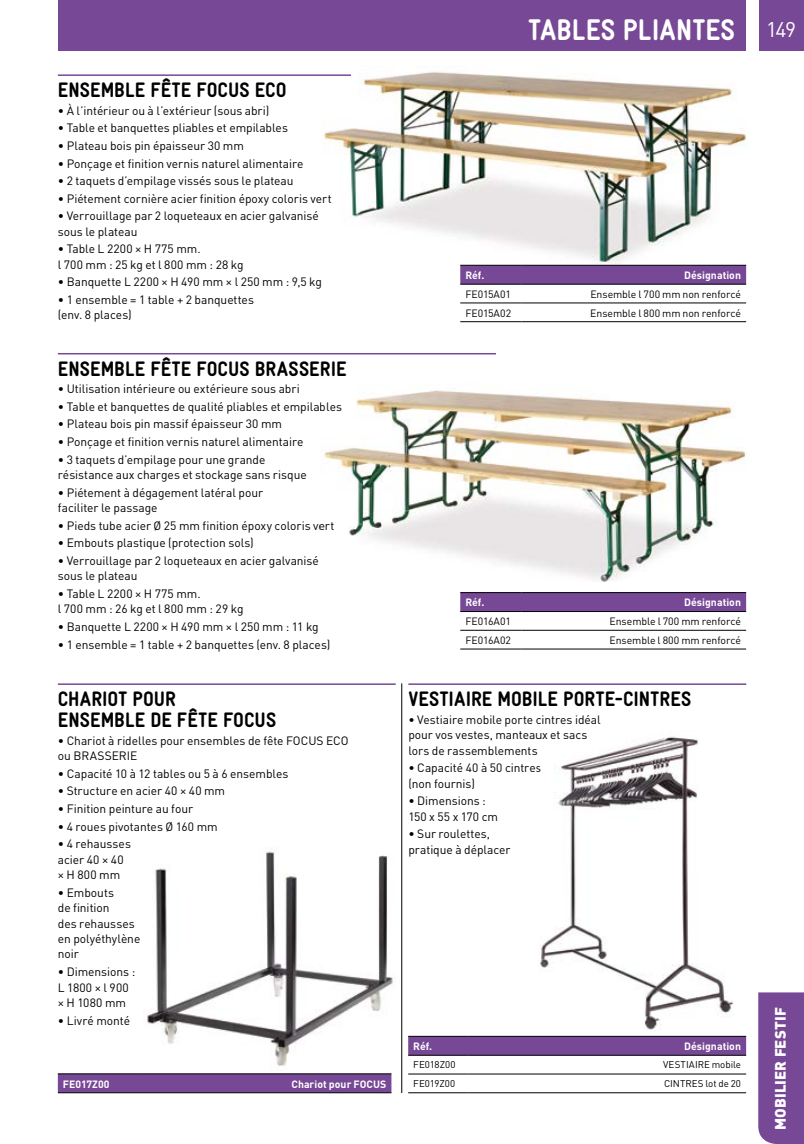
<style>
.page{position:relative;width:804px;height:1144px;background:#fff}
.page>*{position:absolute;margin:0;border:0;box-sizing:border-box;transform-origin:0 0}
.t1{font:900 30px "Gravur Condensed";letter-spacing:.01em;color:#fff}
.t2{font:900 21px/21px "Gravur Condensed";letter-spacing:.005em;color:#000}
.t3{font:21px "DIN";color:#fff}
.t4{font:900 15px "DIN";letter-spacing:.005em;color:#fff}
.t5{font:12px/15.5px "DIN";letter-spacing:-.005em;color:#000}
.t6{font:10.5px "DIN";letter-spacing:-.005em;color:#000}
.t7{font:700 10.5px "DIN";color:#fff}
.t8{font:9.75px "DIN";color:#000}
</style>
<div class="page">
<div style="left:58px;top:0;width:746px;height:51px;background:#774896"></div>
<div style="left:746px;top:0;width:12px;height:56px;background:#fff"></div>
<div style="left:758px;top:992px;width:46px;height:152px;background:#774896"></div>
<hr style="left:58px;top:74px;width:438px;height:2px;background:#774896">
<hr style="left:58px;top:353px;width:438px;height:1px;background:#774896">
<div style="left:460px;top:266px;width:286px;height:18px;background:#774896"></div>
<hr style="left:460px;top:265px;width:61px;height:1px;background:#000">
<hr style="left:521px;top:265px;width:225px;height:1px;background:#000">
<hr style="left:460px;top:284px;width:61px;height:1px;background:#000">
<hr style="left:521px;top:284px;width:225px;height:1px;background:#000">
<hr style="left:460px;top:303px;width:61px;height:1px;background:#000">
<hr style="left:521px;top:303px;width:225px;height:1px;background:#000">
<hr style="left:460px;top:321px;width:61px;height:1px;background:#000">
<hr style="left:521px;top:321px;width:225px;height:1px;background:#000">
<div style="left:460px;top:593px;width:286px;height:18px;background:#774896"></div>
<hr style="left:460px;top:592px;width:61px;height:1px;background:#000">
<hr style="left:521px;top:592px;width:225px;height:1px;background:#000">
<hr style="left:460px;top:611px;width:61px;height:1px;background:#000">
<hr style="left:521px;top:611px;width:225px;height:1px;background:#000">
<hr style="left:460px;top:630px;width:61px;height:1px;background:#000">
<hr style="left:521px;top:630px;width:225px;height:1px;background:#000">
<hr style="left:460px;top:649px;width:61px;height:1px;background:#000">
<hr style="left:521px;top:649px;width:225px;height:1px;background:#000">
<div style="left:408px;top:1037px;width:338px;height:18px;background:#774896"></div>
<hr style="left:408px;top:1036px;width:59px;height:1px;background:#000">
<hr style="left:467px;top:1036px;width:279px;height:1px;background:#000">
<hr style="left:408px;top:1055px;width:59px;height:1px;background:#000">
<hr style="left:467px;top:1055px;width:279px;height:1px;background:#000">
<hr style="left:408px;top:1074px;width:59px;height:1px;background:#000">
<hr style="left:467px;top:1074px;width:279px;height:1px;background:#000">
<hr style="left:408px;top:1092px;width:59px;height:1px;background:#000">
<hr style="left:467px;top:1092px;width:279px;height:1px;background:#000">
<hr style="left:401px;top:683px;width:1px;height:410px;background:#000">
<hr style="left:58px;top:683px;width:338px;height:2px;background:#774896">
<hr style="left:408px;top:683px;width:338px;height:2px;background:#774896">
<img style="left:323px;top:390px;width:423px;height:191px">
<img style="left:322px;top:71px;width:425px;height:192px">
<img style="left:147px;top:851px;width:246px;height:215px">
<img style="left:538px;top:736px;width:195px;height:294px">
<div style="left:58px;top:1074px;width:333px;height:18px;background:#774896"></div>
<hr style="left:58px;top:1073px;width:79px;height:1px;background:#000">
<hr style="left:137px;top:1073px;width:254px;height:1px;background:#000">
<hr style="left:58px;top:1092px;width:79px;height:1px;background:#000">
<hr style="left:137px;top:1092px;width:254px;height:1px;background:#000">
<h2 class="t2" style="left:58px;top:80px;width:230px">ENSEMBLE FÊTE FOCUS ECO</h2>
<p class="t5" style="left:58px;top:102px;width:213px">• À l’intérieur ou à l’extérieur (sous abri)</p>
<p class="t5" style="left:58px;top:120px;width:232px">• Table et banquettes pliables et empilables</p>
<p class="t5" style="left:58px;top:138px;width:188px">• Plateau bois pin épaisseur 30 mm</p>
<p class="t5" style="left:58px;top:155px;width:247px">• Ponçage et finition vernis naturel alimentaire</p>
<p class="t5" style="left:58px;top:173px;width:237px">• 2 taquets d’empilage vissés sous le plateau</p>
<p class="t5" style="left:58px;top:190px;width:275px">• Piétement cornière acier finition époxy coloris vert</p>
<p class="t5" style="left:58px;top:208px;width:262px">• Verrouillage par 2 loqueteaux en acier galvanisé sous le plateau</p>
<p class="t5" style="left:58px;top:241px;width:187px">• Table L 2200 × H 775 mm.<br>l 700 mm : 25 kg et l 800 mm : 28 kg</p>
<p class="t5" style="left:58px;top:274px;width:266px">• Banquette L 2200 × H 490 mm × l 250 mm : 9,5 kg</p>
<p class="t5" style="left:58px;top:292px;width:198px">• 1 ensemble = 1 table + 2 banquettes (env. 8 places)</p>
<h2 class="t2" style="left:58px;top:358px;width:288px">ENSEMBLE FÊTE FOCUS BRASSERIE</h2>
<p class="t5" style="left:58px;top:381px;width:243px">• Utilisation intérieure ou extérieure sous abri</p>
<p class="t5" style="left:58px;top:399px;width:286px">• Table et banquettes de qualité pliables et empilables</p>
<p class="t5" style="left:58px;top:416px;width:226px">• Plateau bois pin massif épaisseur 30 mm</p>
<p class="t5" style="left:58px;top:434px;width:247px">• Ponçage et finition vernis naturel alimentaire</p>
<p class="t5" style="left:58px;top:451px;width:250px">• 3 taquets d’empilage pour une grande résistance aux charges et stockage sans risque</p>
<p class="t5" style="left:58px;top:484px;width:207px">• Piétement à dégagement latéral pour faciliter le passage</p>
<p class="t5" style="left:58px;top:517px;width:278px">• Pieds tube acier Ø 25 mm finition époxy coloris vert</p>
<p class="t5" style="left:58px;top:535px;width:197px">• Embouts plastique (protection sols)</p>
<p class="t5" style="left:58px;top:553px;width:262px">• Verrouillage par 2 loqueteaux en acier galvanisé sous le plateau</p>
<p class="t5" style="left:58px;top:586px;width:187px">• Table L 2200 × H 775 mm.<br>l 700 mm : 26 kg et l 800 mm : 29 kg</p>
<p class="t5" style="left:58px;top:619px;width:262px">• Banquette L 2200 × H 490 mm × l 250 mm : 11 kg</p>
<p class="t5" style="left:58px;top:636px;width:274px">• 1 ensemble = 1 table + 2 banquettes (env. 8 places)</p>
<h2 class="t2" style="left:58px;top:688px;width:220px">CHARIOT POUR<br>ENSEMBLE DE FÊTE FOCUS</h2>
<p class="t5" style="left:58px;top:732px;width:292px">• Chariot à ridelles pour ensembles de fête FOCUS ECO ou BRASSERI E</p>
<p class="t5" style="left:58px;top:765px;width:232px">• Capacité 10 à 12 tables ou 5 à 6 ensembles</p>
<p class="t5" style="left:58px;top:783px;width:169px">• Structure en acier 40 × 40 mm</p>
<p class="t5" style="left:58px;top:801px;width:137px">• Finition peinture au four</p>
<p class="t5" style="left:58px;top:818px;width:161px">• 4 roues pivotantes Ø 160 mm</p>
<p class="t5" style="left:58px;top:836px;width:75px">• 4 rehausses acier 40 × 40 × H 800 mm</p>
<p class="t5" style="left:58px;top:884px;width:84px">• Embouts<br>de finition<br>des rehausses en polyéthylène noir</p>
<p class="t5" style="left:58px;top:964px;width:79px">• Dimensions :<br>L 1800 × l 900 × H 1080 mm</p>
<p class="t5" style="left:58px;top:1012px;width:74px">• Livré monté</p>
<p class="t7" style="left:63px;top:1077px;width:48px">FE017Z00</p>
<p class="t7" style="left:291px;top:1077px;width:70px">Chariot pour FOCUS</p>
<h1 class="t1" style="left:528px;top:13px;width:206px">TABLES PLIANTES</h1>
<p class="t7" style="left:465px;top:268px;width:20px">Réf.</p>
<p class="t7" style="left:684px;top:268px;width:58px">Désignation</p>
<p class="t6" style="left:465px;top:287px;width:47px">FE015A01</p>
<p class="t6" style="left:590px;top:287px;width:152px">Ensemble l 700 mm non renforcé</p>
<p class="t6" style="left:465px;top:306px;width:47px">FE015A02</p>
<p class="t6" style="left:590px;top:306px;width:152px">Ensemble l 800 mm non renforcé</p>
<p class="t7" style="left:465px;top:596px;width:20px">Réf.</p>
<p class="t7" style="left:684px;top:596px;width:58px">Désignation</p>
<p class="t6" style="left:465px;top:615px;width:47px">FE016A01</p>
<p class="t6" style="left:609px;top:615px;width:133px">Ensemble l 700 mm renforcé</p>
<p class="t6" style="left:465px;top:633px;width:47px">FE016A02</p>
<p class="t6" style="left:609px;top:633px;width:133px">Ensemble l 800 mm renforcé</p>
<h2 class="t2" style="left:408px;top:688px;width:284px">VESTIAIRE MOBILE PORTE-CINTRES</h2>
<p class="t5" style="left:408px;top:711px;width:194px">• Vestiaire mobile porte cintres idéal pour vos vestes, manteaux et sacs lors de rassemblements</p>
<p class="t5" style="left:408px;top:760px;width:135px">• Capacité 40 à 50 cintres (non fournis)</p>
<p class="t5" style="left:408px;top:793px;width:91px">• Dimensions :<br>150 x 55 x 170 cm</p>
<p class="t5" style="left:408px;top:826px;width:104px">• Sur roulettes, pratique à déplacer</p>
<p class="t7" style="left:413px;top:1039px;width:20px">Réf.</p>
<p class="t7" style="left:684px;top:1039px;width:58px">Désignation</p>
<p class="t8" style="left:413px;top:1059px;width:44px">FE018Z00</p>
<p class="t8" style="left:663px;top:1059px;width:79px">VESTIAI RE mobile</p>
<p class="t8" style="left:413px;top:1077px;width:43px">FE019Z00</p>
<p class="t8" style="left:664px;top:1077px;width:78px">CINTRES lot de 20</p>
<h2 class="t3" style="left:766px;top:16px;width:32px">149</h2>
<p class="t4" style="left:770px;top:1130px;width:124px;rotate:-90deg">mobilier festif</p>
</div>
